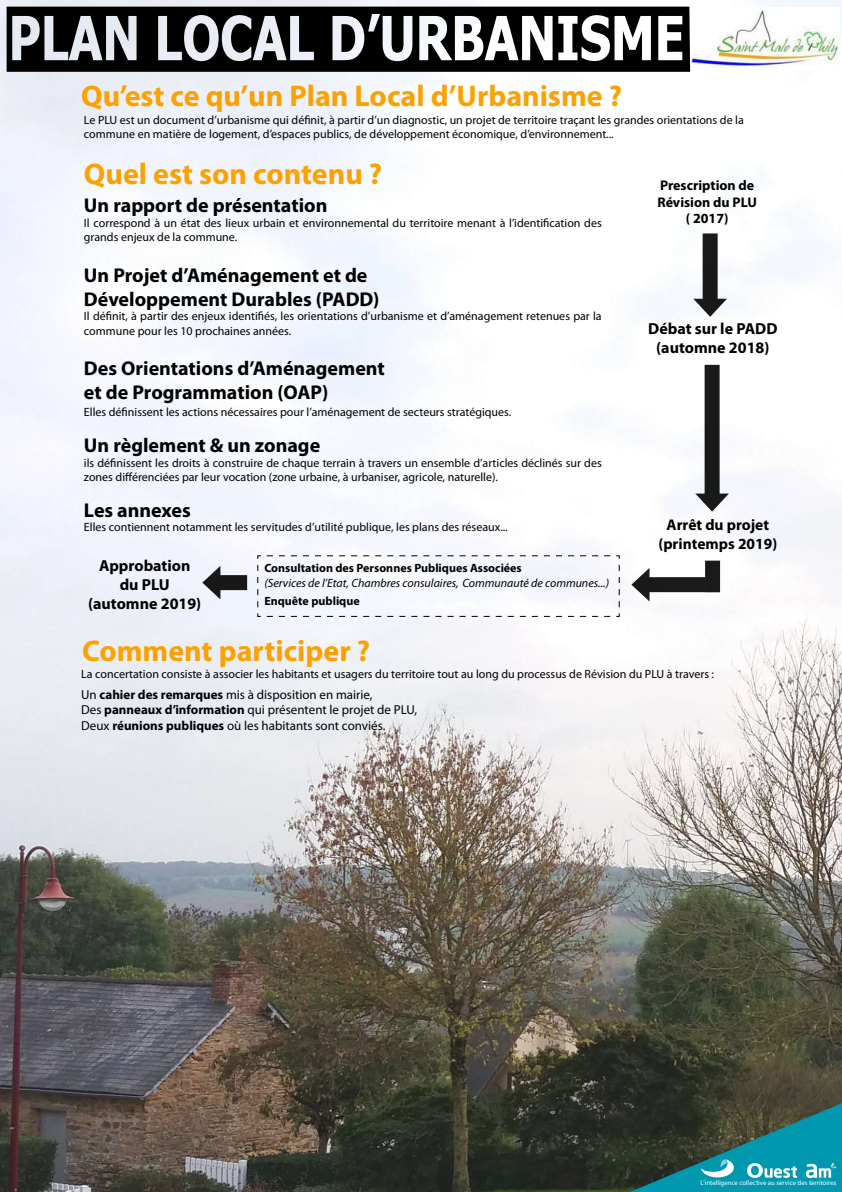
<style>
.page{position:relative;width:842px;height:1192px;background:#fff}
.page>*{position:absolute;margin:0;border:0;box-sizing:border-box;transform-origin:0 0}
.t1{font:700 30px "Myriad Pro";color:#fca100}
.t2{font:700 20px/24px "Myriad Pro";color:#000}
.t3{font:700 16px/19.2px "Myriad Pro";color:#000;text-align:center}
.t4{font:700 15.5px/18.6px "Myriad Pro";color:#000;text-align:center}
.t5{font:700 14px/16.8px "Myriad Pro";color:#000;text-align:center}
.t6{font:13px/15.6px "Myriad Pro";color:#000}
.t7{font:12px/14.4px "Myriad Pro";color:#000}
.t8{font:italic 12px "Myriad Pro";color:#000}
.t9{font:700 12px "Myriad Pro";color:#000}
.t10{font:6.8px "Myriad Pro";color:#fff}
.s1{font-weight:700}
</style>
<div class="page">
<img style="left:0;top:0;width:842px;height:1192px">
<div style="left:703px;top:233px;width:15px;height:71px;background:#19191a"></div>
<svg style="left:693px;top:299px;width:34px;height:18px"></svg>
<div style="left:257px;top:555px;width:363px;height:62px;background:#f6f7fe"></div>
<div style="left:644px;top:577px;width:61px;height:15px;background:#1a1a1a"></div>
<svg style="left:631px;top:568px;width:18px;height:33px"></svg>
<div style="left:705px;top:561px;width:15px;height:31px;background:#1a1a1a"></div>
<div style="left:215px;top:575px;width:32px;height:15px;background:#181819"></div>
<svg style="left:202px;top:566px;width:18px;height:33px"></svg>
<svg style="left:630px;top:1103px;width:212px;height:89px;background:#256b6e"></svg>
<svg style="left:7px;top:7px;width:683px;height:65px;fill:#000"></svg>
<div style="left:705px;top:365px;width:15px;height:134px;background:#19191a"></div>
<svg style="left:695px;top:494px;width:34px;height:18px"></svg>
<img style="left:691px;top:8px;width:148px;height:61px">
<h1 class="t1" style="left:81px;top:76px;width:542px">Qu’est ce qu’un Plan Local d’Urbanisme ?</h1>
<p class="t7" style="left:84px;top:112px;width:661px">Le PLU est un document d’urbanisme qui définit, à partir d’un diagnostic, un projet de territoire traçant les grandes orientations de la commune en matière de logement, d’espaces publics, de développement économique, d’environnement...</p>
<h1 class="t1" style="left:84px;top:154px;width:300px">Quel est son contenu ?</h1>
<h2 class="t2" style="left:84px;top:193px;width:245px">Un rapport de présentation</h2>
<p class="t7" style="left:84px;top:215px;width:519px">Il correspond à un état des lieux urbain et environnemental du territoire menant à l’identification des grands enjeux de la commune.</p>
<h2 class="t2" style="left:84px;top:262px;width:297px">Un Projet d’Aménagement et de<br>Développement Durables (PADD)</h2>
<p class="t7" style="left:84px;top:309px;width:519px">Il définit, à partir des enjeux identifiés, les orientations d’urbanisme et d’aménagement retenues par la commune pour les 10 prochaines années.</p>
<h2 class="t2" style="left:84px;top:356px;width:302px">Des Orientations d’Aménagement et de Programmation (OAP)</h2>
<p class="t7" style="left:84px;top:405px;width:429px">Elles définissent les actions nécessaires pour l’aménagement de secteurs stratégiques.</p>
<h2 class="t2" style="left:84px;top:433px;width:238px">Un règlement &amp; un zonage</h2>
<p class="t7" style="left:84px;top:455px;width:519px">ils définissent les droits à construire de chaque terrain à travers un ensemble d’articles déclinés sur des zones différenciées par leur vocation (zone urbaine, à urbaniser, agricole, naturelle).</p>
<h2 class="t2" style="left:84px;top:498px;width:108px">Les annexes</h2>
<p class="t7" style="left:84px;top:520px;width:425px">Elles contiennent notamment les servitudes d’utilité publique, les plans des réseaux...</p>
<h3 class="t3" style="left:88px;top:556px;width:115px">Approbation du PLU (automne 2019)</h3>
<p class="t9" style="left:264px;top:561px;width:259px">Consultation des Personnes Publiques Associées</p>
<p class="t8" style="left:264px;top:575px;width:346px">(Services de l’Etat, Chambres consulaires, Communauté de communes...)</p>
<p class="t9" style="left:264px;top:593px;width:97px">Enquête publique</p>
<h1 class="t1" style="left:82px;top:631px;width:289px">Comment participer ?</h1>
<p class="t5" style="left:657px;top:176px;width:101px">Prescription de<br>Révision du PLU ( 2017)</p>
<h3 class="t3" style="left:648px;top:319px;width:131px">Débat sur le PADD (automne 2018)</h3>
<p class="t4" style="left:658px;top:515px;width:120px">Arrêt du projet (printemps 2019)</p>
<p class="t7" style="left:81px;top:667px;width:634px">La concertation consiste à associer les habitants et usagers du territoire tout au long du processus de Révision du PLU à travers :</p>
<p class="t6" style="left:81px;top:686px;width:338px">Un <span class="s1">cahier des remarques</span> mis à disposition en mairie,<br>Des <span class="s1">panneaux d’information</span> qui présentent le projet de PLU,<br>Deux <span class="s1">réunions publiques</span> où les habitants sont conviés.</p>
<p class="t10" style="left:700px;top:1179px;width:138px">L'intelligence collective au service des territoires</p>
</div>
